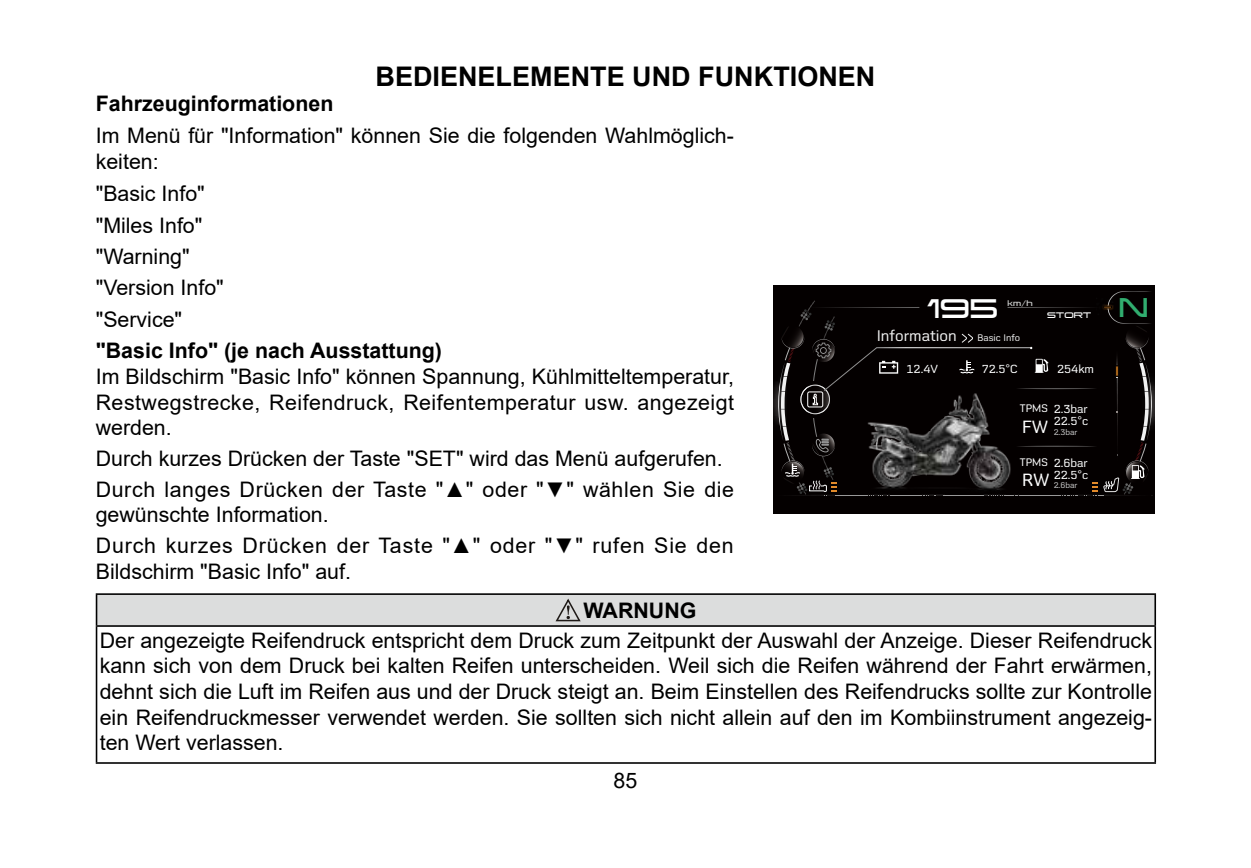
<style>
.page{position:relative;width:1251px;height:868px;background:#fff}
.page>*{position:absolute;margin:0;border:0;box-sizing:border-box;transform-origin:0 0}
.t1{font:700 27px "Arial";color:#000}
.t2{font:23.62px "Korataki W01";color:#31ad6f}
.t3{font:23.4px "Korataki W01";color:#fff}
.t4{font:21.38px/25.7px "Arial";color:#000}
.t5{font:21.38px/30.8px "Arial";letter-spacing:.04em;color:#000}
.t6{font:700 21.38px "Arial";color:#000}
.t7{font:18.45px "CFMOT Ofont";color:#fff}
.t8{font:16.2px "CFMOT Ofont";color:#f1f1f1}
.t9{font:12.38px/12.2px "CFMOT Ofont";color:#fff}
.t10{font:11.47px "CFMOT Ofont";color:#fff}
.t11{font:9.9px "CFMOT Ofont";color:#f1f1f1}
.t12{font:8.55px "CFMOT Ofont";color:#cbcbcb}
.t13{font:6.98px "Korataki W01";color:#fff}
.t14{font:6.98px "Korataki W01";color:#cccdcc}
</style>
<div class="page">
<div style="left:96px;top:594px;width:1058px;height:32px;background:#dcdddd"></div>
<hr style="left:96px;top:593px;width:1059px;height:2px;background:#000">
<hr style="left:96px;top:595px;width:1px;height:30px;background:#000">
<hr style="left:1154px;top:595px;width:1px;height:30px;background:#000">
<hr style="left:96px;top:625px;width:1059px;height:1px;background:#000">
<hr style="left:96px;top:626px;width:1px;height:136px;background:#000">
<hr style="left:1154px;top:626px;width:1px;height:136px;background:#000">
<hr style="left:96px;top:762px;width:1059px;height:1px;background:#000">
<svg style="left:555px;top:598px;width:25px;height:23px"></svg>
<div style="left:773px;top:285px;width:381px;height:229px;background:#040000"></div>
<img style="left:1151px;top:382px;width:3px;height:44px">
<img style="left:773px;top:382px;width:5px;height:42px">
<svg style="left:778px;top:291px;width:373px;height:205px"></svg>
<img style="left:838px;top:375px;width:195px;height:121px">
<p class="t1" style="left:375px;top:57px;width:501px">BEDIENELEMENTE UND FUNKTIONEN</p>
<p class="t6" style="left:96px;top:89px;width:239px">Fahrzeuginformationen</p>
<p class="t4" style="left:96px;top:123px;width:639px">Im Menü für "Information" können Sie die folgenden Wahlmöglich&shy;keiten:</p>
<p class="t4" style="left:96px;top:178px;width:130px;line-height:31.5px">"Basic Info" "Miles Info" "Warning" "Version Info" "Service"</p>
<p class="t6" style="left:96px;top:335px;width:348px">"Basic Info" (je nach Ausstattung)</p>
<p class="t4" style="left:96px;top:363px;width:639px;text-align:justify">Im Bildschirm "Basic Info" können Spannung, Kühlmitteltemperatur, Restwegstrecke, Reifendruck, Reifentemperatur usw. angezeigt werden.</p>
<p class="t4" style="left:96px;top:443px;width:639px;line-height:30.8px">Durch kurzes Drücken der Taste "SET" wird das Menü aufgerufen.<br>Durch langes Drücken der Taste "▲" oder "▼" wählen Sie die</p>
<p class="t5" style="left:96px;top:499px;width:639px">gewünschte Information.<br>Durch kurzes Drücken der Taste "▲" oder "▼" rufen Sie den</p>
<p class="t4" style="left:96px;top:558px;width:257px">Bildschirm "Basic Info" auf.</p>
<p class="t6" style="left:583px;top:595px;width:114px">WARNUNG</p>
<p class="t4" style="left:100px;top:627px;width:1053px;text-align:justify">Der angezeigte Reifendruck entspricht dem Druck zum Zeitpunkt der Auswahl der Anzeige. Dieser Reifendruck kann sich von dem Druck bei kalten Reifen unterscheiden. Weil sich die Reifen während der Fahrt erwärmen, dehnt sich die Luft im Reifen aus und der Druck steigt an. Beim Einstellen des Reifendrucks sollte zur Kontrolle ein Reifendruckmesser verwendet werden. Sie sollten sich nicht allein auf den im Kombiinstrument angezeig&shy;ten Wert verlassen.</p>
<p class="t2" style="left:1118px;top:293px;width:31px">N</p>
<p class="t3" style="left:927px;top:294px;width:72px">195</p>
<p class="t14" style="left:1007px;top:299px;width:27px">km/h</p>
<p class="t13" style="left:1046px;top:311px;width:46px">STORT</p>
<p class="t8" style="left:876px;top:326px;width:81px">Information</p>
<p class="t11" style="left:977px;top:332px;width:44px">Basic Info</p>
<p class="t9" style="left:906px;top:363px;width:33px">12.4V</p>
<p class="t9" style="left:981px;top:363px;width:37px">72.5°C</p>
<p class="t9" style="left:1056px;top:362px;width:38px">254km</p>
<p class="t9" style="left:1053px;top:403px;width:36px">2.3bar</p>
<p class="t12" style="left:1053px;top:427px;width:25px">2.3bar</p>
<p class="t10" style="left:1019px;top:402px;width:29px">TPMS</p>
<p class="t7" style="left:1021px;top:416px;width:28px">FW</p>
<p class="t9" style="left:1053px;top:415px;width:36px">22.5°c</p>
<p class="t9" style="left:1053px;top:456px;width:36px">2.6bar<br>22.5°c</p>
<p class="t10" style="left:1019px;top:456px;width:29px">TPMS</p>
<p class="t7" style="left:1021px;top:469px;width:29px">RW</p>
<p class="t12" style="left:1053px;top:480px;width:25px">2.6bar</p>
<p class="t4" style="left:613px;top:767px;width:25px">85</p>
</div>
